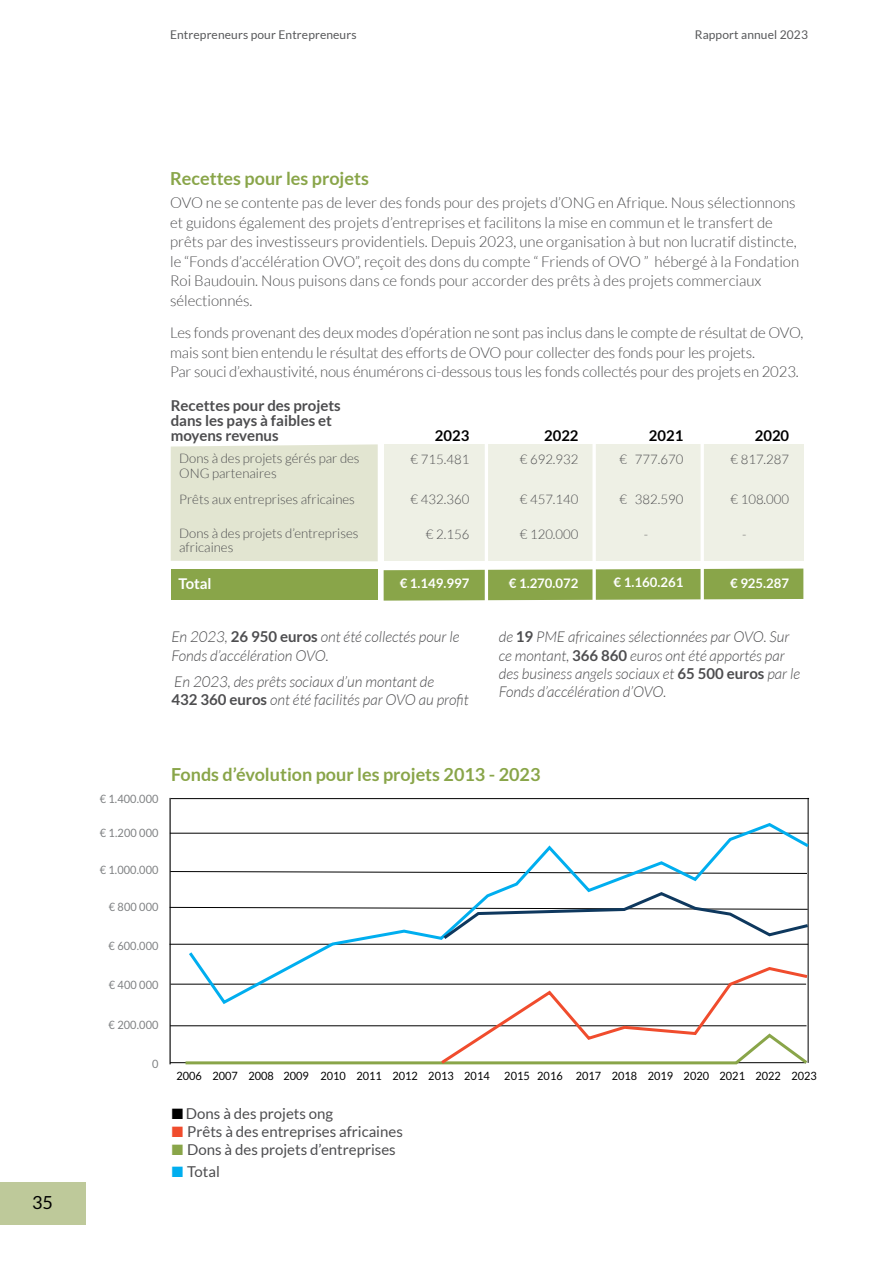
<style>
.page{position:relative;width:893px;height:1263px;background:#fff}
.page>*{position:absolute;margin:0;border:0;box-sizing:border-box;transform-origin:0 0}
.t1{font:700 18px "Lato";color:#89a549}
.t2{font:18px "Lato";color:#000}
.t3{font:300 15px/19.5px "Lato";color:#4d4d4f}
.t4{font:italic 300 15px/18px "Lato";color:#4d4d4f}
.t5{font:15px "Lato";color:#4d4d4f}
.t6{font:700 15px/14.9px "Lato";color:#4d4d4f}
.t7{font:700 14.85px "Lato";color:#000}
.t8{font:700 14.85px "Lato";color:#fff}
.t9{font:300 13.2px/14.9px "Lato";color:#4d4d4f}
.t10{font:700 13.2px "Lato";color:#fff}
.t11{font:12px "Lato";letter-spacing:.01em;color:#58595b}
.t12{font:11.4px "Lato";color:#000;scale:.96 1}
.t13{font:11.4px "Lato";letter-spacing:.01em;color:#7e8082;scale:.96 1}
.s1{font-weight:700;font-style:normal}
.s2{color:#000}
.s3{color:#f04c2d}
.s4{color:#89a549}
.s5{color:#00aeef}
</style>
<div class="page">
<div style="left:0;top:1182px;width:85px;height:43px;background:#bec99a"></div>
<div style="left:171px;top:444px;width:207px;height:117px;background:#e2e5d1"></div>
<div style="left:171px;top:569px;width:207px;height:31px;background:#89a549"></div>
<div style="left:384px;top:444px;width:419px;height:117px;background:#eef0e5"></div>
<svg style="left:384px;top:568px;width:419px;height:33px;background:#92ac57"></svg>
<hr style="left:485px;top:420px;width:3px;height:187px;background:#fff">
<svg style="left:592px;top:444px;width:4px;height:157px"></svg>
<hr style="left:701px;top:423px;width:3px;height:186px;background:#fff">
<hr style="left:170px;top:798px;width:1px;height:266px;background:#000">
<hr style="left:170px;top:1062px;width:636px;height:1px;background:#000">
<svg style="left:170px;top:871px;width:16px;height:3px"></svg>
<hr style="left:170px;top:833px;width:638px;height:1px;background:#000">
<hr style="left:808px;top:798px;width:1px;height:265px;background:#000">
<hr style="left:170px;top:944px;width:638px;height:1px;background:#000">
<hr style="left:171px;top:984px;width:635px;height:1px;background:#000">
<hr style="left:170px;top:1025px;width:636px;height:1px;background:#000">
<hr style="left:171px;top:798px;width:638px;height:1px;background:#000">
<svg style="left:183px;top:983px;width:626px;height:82px"></svg>
<svg style="left:186px;top:821px;width:623px;height:185px"></svg>
<svg style="left:169px;top:890px;width:640px;height:52px"></svg>
<p class="t11" style="left:170px;top:28px;width:188px">Entrepreneurs pour Entrepreneurs</p>
<p class="t11" style="left:695px;top:28px;width:115px">Rapport annuel 2023</p>
<p class="t2" style="left:32px;top:1192px;width:22px">35</p>
<p class="t1" style="left:170px;top:168px;width:200px">Recettes pour les projets</p>
<p class="t3" style="left:170px;top:193px;width:631px">OVO ne se contente pas de lever des fonds pour des projets d’ONG en Afrique. Nous sélectionnons et guidons également des projets d’entreprises et facilitons la mise en commun et le transfert de prêts par des investisseurs providentiels. Depuis 2023, une organisation à but non lucratif distincte, le “Fonds d’accélération OVO”, reçoit des dons du compte “ Friends of OVO ” hébergé à la Fondation Roi Baudouin. Nous puisons dans ce fonds pour accorder des prêts à des projets commerciaux sélectionnés.</p>
<p class="t3" style="left:170px;top:323px;width:635px">Les fonds provenant des deux modes d’opération ne sont pas inclus dans le compte de résultat de OVO, mais sont bien entendu le résultat des efforts de OVO pour collecter des fonds pour les projets.<br>Par souci d’exhaustivité, nous énumérons ci-dessous tous les fonds collectés pour des projets en 2023.</p>
<p class="t6" style="left:171px;top:398px;width:172px">Recettes pour des projets dans les pays à faibles et moyens revenus</p>
<p class="t9" style="left:179px;top:451px;width:182px">Dons à des projets gérés par des<br>ONG partenaires</p>
<p class="t9" style="left:179px;top:491px;width:177px">Prêts aux entreprises africaines</p>
<p class="t9" style="left:179px;top:525px;width:181px">Dons à des projets d’entreprises africaines</p>
<p class="t8" style="left:178px;top:575px;width:35px">Total</p>
<p class="t7" style="left:435px;top:427px;width:36px">2023</p>
<p class="t9" style="left:411px;top:452px;width:60px">€ 715.481</p>
<p class="t9" style="left:411px;top:492px;width:60px">€ 432.360</p>
<p class="t9" style="left:426px;top:527px;width:45px">€ 2.156</p>
<p class="t10" style="left:400px;top:576px;width:71px">€ 1.149.997</p>
<p class="t4" style="left:171px;top:629px;width:290px">En 2023, <span class="s1">26 950 euros</span> ont été collectés pour le<br>Fonds d’accélération OVO.</p>
<p class="t4" style="left:171px;top:673px;width:299px">En 2023, des prêts sociaux d’un montant de<br><span class="s1">432 360 euros</span> ont été facilités par OVO au profit</p>
<p class="t7" style="left:544px;top:427px;width:36px">2022</p>
<p class="t9" style="left:520px;top:452px;width:60px">€ 692.932</p>
<p class="t9" style="left:520px;top:492px;width:60px">€ 457.140</p>
<p class="t9" style="left:520px;top:527px;width:60px">€ 120.000</p>
<p class="t10" style="left:509px;top:575px;width:71px">€ 1.270.072</p>
<p class="t7" style="left:649px;top:427px;width:36px">2021</p>
<p class="t9" style="left:619px;top:452px;width:65px">€ 777.670</p>
<p class="t9" style="left:619px;top:492px;width:65px">€ 382.590</p>
<p class="t9" style="left:644px;top:527px;width:6px">-</p>
<p class="t10" style="left:614px;top:574px;width:71px">€ 1.160.261</p>
<p class="t7" style="left:755px;top:427px;width:36px">2020</p>
<p class="t9" style="left:730px;top:452px;width:60px">€ 817.287</p>
<p class="t9" style="left:730px;top:492px;width:60px">€ 108.000</p>
<p class="t9" style="left:742px;top:527px;width:6px">-</p>
<p class="t10" style="left:730px;top:576px;width:61px">€ 925.287</p>
<p class="t4" style="left:499px;top:629px;width:303px">de <span class="s1">19</span> PME africaines sélectionnées par OVO. Sur ce montant, <span class="s1">366 860</span> euros ont été apportés par des business angels sociaux et <span class="s1">65 500 euros</span> par le Fonds d’accélération d’OVO.</p>
<p class="t13" style="left:100px;top:792px;width:63px">€ 1.400.000</p>
<p class="t13" style="left:100px;top:827px;width:63px">€ 1.200 000</p>
<p class="t13" style="left:100px;top:863px;width:63px">€ 1.000.000</p>
<p class="t13" style="left:109px;top:900px;width:53px">€ 800 000</p>
<p class="t13" style="left:109px;top:939px;width:53px">€ 600.000</p>
<p class="t13" style="left:109px;top:979px;width:53px">€ 400 000</p>
<p class="t13" style="left:109px;top:1018px;width:53px">€ 200.000</p>
<p class="t13" style="left:152px;top:1057px;width:8px">0</p>
<p class="t1" style="left:171px;top:764px;width:371px">Fonds d’évolution pour les projets 2013 - 2023</p>
<p class="t12" style="left:177px;top:1069px;width:328px">2006 2007 2008 2009 2010 2011 2012 2013 2014</p>
<p class="t12" style="left:504px;top:1069px;width:327px">2015 2016 2017 2018 2019 2020 2021 2022 2023</p>
<p class="t5" style="left:172px;top:1105px;width:163px"><span class="s2">■</span> Dons à des projets ong</p>
<p class="t5" style="left:172px;top:1123px;width:233px"><span class="s3">■</span> Prêts à des entreprises africaines</p>
<p class="t5" style="left:172px;top:1141px;width:226px"><span class="s4">■</span> Dons à des projets d’entreprises</p>
<p class="t5" style="left:172px;top:1163px;width:50px"><span class="s5">■</span> Total</p>
</div>
